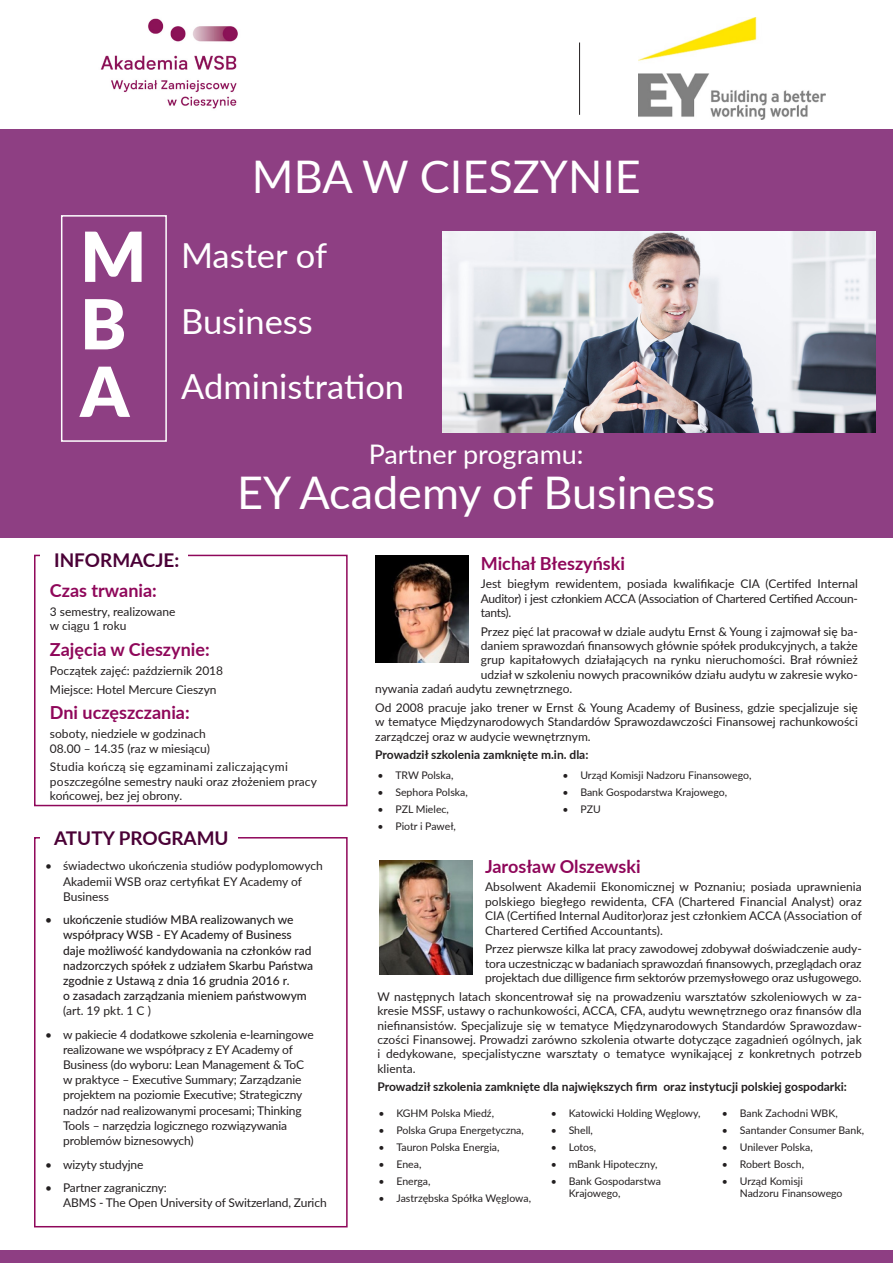
<style>
.page{position:relative;width:893px;height:1263px;background:#fff}
.page>*{position:absolute;margin:0;border:0;box-sizing:border-box;transform-origin:0 0}
.t1{font:900 69px/67.5px "Lato";color:#fff}
.t2{font:45px "Lato";color:#fff}
.t3{font:34.5px "Lato";color:#fff}
.t4{font:27px "Lato";color:#fff}
.DNI{font:700 18.9px "Lato";color:#4a0036}
.DNI-2{font:700 18px "Lato";color:#8f075a}
.tekst{font:700 18px "Lato";color:#8f075a}
.tekst-2{font:12px/14.4px "Lato";letter-spacing:-.005em;color:#231f20}
.t5{font:500 12px/15.1px "Lato";color:#231f20}
.tekst-3{font:700 12px "Lato";color:#231f20}
.t6{font:10.5px/12.6px "Lato";color:#231f20}
.s1{font-weight:400}
</style>
<div class="page">
<div style="left:1px;top:130px;width:892px;height:408px;background:#8e3f83"></div>
<img style="left:442px;top:232px;width:434px;height:201px">
<div style="left:61px;top:215px;width:106px;height:227px;border:2px solid #fff"></div>
<img style="left:639px;top:18px;width:186px;height:101px">
<hr style="left:579px;top:43px;width:1px;height:72px;background:#231f20">
<img style="left:376px;top:555px;width:92px;height:107px">
<img style="left:380px;top:860px;width:92px;height:115px">
<div style="left:34px;top:555px;width:314px;height:251px;border:2px solid #8f075a"></div>
<div style="left:34px;top:837px;width:314px;height:390px;border:2px solid #8f075a"></div>
<div style="left:41px;top:542px;width:147px;height:34px;background:#fff"></div>
<div style="left:41px;top:821px;width:197px;height:32px;background:#fff"></div>
<div style="left:0;top:1251px;width:893px;height:12px;background:#8e3e83"></div>
<img style="left:100px;top:18px;width:138px;height:91px">
<p class="t1" style="left:80px;top:220px;width:68px">M<br>B<br>A</p>
<p class="t2" style="left:252px;top:144px;width:390px">MBA W CIESZYNIE</p>
<p class="t3" style="left:181px;top:231px;width:148px">Master of</p>
<p class="t3" style="left:181px;top:296px;width:133px">Business</p>
<p class="t3" style="left:181px;top:362px;width:225px">Administration</p>
<p class="t4" style="left:369px;top:434px;width:216px">Partner programu:</p>
<p class="t2" style="left:237px;top:460px;width:480px">EY Academy of Business</p>
<p class="DNI" style="left:54px;top:546px;width:127px">INFORMACJE:</p>
<p class="DNI-2" style="left:50px;top:578px;width:108px">Czas trwania:</p>
<p class="tekst-2" style="left:50px;top:604px;width:127px">3 semestry, realizowane w ciągu 1 roku</p>
<p class="DNI-2" style="left:50px;top:636px;width:161px">Zajęcia w Cieszynie:</p>
<p class="tekst-2" style="left:50px;top:663px;width:175px">Początek zajęć: październik 2018</p>
<p class="tekst-2" style="left:50px;top:681px;width:168px">Miejsce: Hotel Mercure Cieszyn</p>
<p class="DNI-2" style="left:50px;top:700px;width:141px">Dni uczęszczania:</p>
<p class="tekst-2" style="left:50px;top:726px;width:162px">soboty, niedziele w godzinach<br>08.00 – 14.35 (raz w miesiącu)</p>
<p class="tekst-2" style="left:50px;top:759px;width:268px">Studia kończą się egzaminami zaliczającymi poszczególne semestry nauki oraz złożeniem pracy końcowej, bez jej obrony.</p>
<p class="DNI" style="left:54px;top:824px;width:176px">ATUTY PROGRAMU</p>
<p class="tekst-2" style="left:63px;top:858px;width:261px;line-height:15.1px;text-indent:-18px">• świadectwo ukończenia studiów podyplomowych<br>Akademii WSB oraz certyfikat EY Academy of<br>Business</p>
<p class="t5" style="left:63px;top:912px;width:252px;text-indent:-18px">• ukończenie studiów MBA realizowanych we współpracy WSB - EY Academy of Business daje możliwość kandydowania na członków rad nadzorczych spółek z udziałem Skarbu Państwa zgodnie z Ustawą z dnia 16 grudnia 2016 r.<br>o zasadach zarządzania mieniem państwowym <span class="s1">(art. 19 pkt. 1 C )</span></p>
<p class="tekst-2" style="left:63px;top:1026px;width:252px;line-height:15.1px;text-indent:-18px">• w pakiecie 4 dodatkowe szkolenia e-learningowe realizowane we współpracy z EY Academy of Business (do wyboru: Lean Management &amp; ToC w praktyce – Executive Summary; Zarządzanie projektem na poziomie Executive; Strategiczny nadzór nad realizowanymi procesami; Thinking Tools – narzędzia logicznego rozwiązywania problemów biznesowych)</p>
<p class="tekst-2" style="left:45px;top:1156px;width:100px">• wizyty studyjne</p>
<p class="tekst-2" style="left:63px;top:1180px;width:265px;line-height:15.1px;text-indent:-18px">• Partner zagraniczny:<br>ABMS - The Open University of Switzerland, Zurich</p>
<p class="tekst" style="left:481px;top:550px;width:146px">Michał Błeszyński</p>
<p class="tekst-2" style="left:481px;top:576px;width:379px;text-align:justify">Jest biegłym rewidentem, posiada kwalifikacje CIA (Certifed Internal Auditor) i jest członkiem ACCA (Association of Chartered Certified Accoun&shy;tants).</p>
<p class="tekst-2" style="left:481px;top:623px;width:379px">Przez pięć lat pracował w dziale audytu Ernst &amp; Young i zajmował się ba-</p>
<p class="tekst-2" style="left:481px;top:638px;width:379px">daniem sprawozdań finansowych głównie spółek produkcyjnych, a także</p>
<p class="tekst-2" style="left:481px;top:652px;width:378px">grup kapitałowych działających na rynku nieruchomości. Brał również</p>
<p class="tekst-2" style="left:481px;top:667px;width:379px">udział w szkoleniu nowych pracowników działu audytu w zakresie wyko-</p>
<p class="tekst-2" style="left:375px;top:681px;width:199px">nywania zadań audytu zewnętrznego.</p>
<p class="tekst-2" style="left:375px;top:700px;width:484px;text-align:justify">Od 2008 pracuje jako trener w Ernst &amp; Young Academy of Business, gdzie specjalizuje się w tematyce Międzynarodowych Standardów Sprawozdawczości Finansowej rachunkowości zarządczej oraz w audycie wewnętrznym.</p>
<p class="tekst-3" style="left:375px;top:746px;width:215px">Prowadził szkolenia zamknięte m.in. dla:</p>
<p class="t6" style="left:377px;top:769px;width:78px">• TRW Polska,</p>
<p class="t6" style="left:377px;top:785px;width:92px">• Sephora Polska,</p>
<p class="t6" style="left:377px;top:802px;width:73px">• PZL Mielec,</p>
<p class="t6" style="left:377px;top:819px;width:80px">• Piotr i Paweł,</p>
<p class="t6" style="left:562px;top:769px;width:191px">• Urząd Komisji Nadzoru Finansowego,</p>
<p class="t6" style="left:562px;top:785px;width:166px">• Bank Gospodarstwa Krajowego,</p>
<p class="t6" style="left:562px;top:802px;width:40px">• PZU</p>
<p class="tekst" style="left:485px;top:853px;width:157px">Jarosław Olszewski</p>
<p class="tekst-2" style="left:485px;top:879px;width:378px;text-align:justify">Absolwent Akademii Ekonomicznej w Poznaniu; posiada uprawnienia polskiego biegłego rewidenta, CFA (Chartered Financial Analyst) oraz CIA (Certified Internal Auditor)oraz jest członkiem ACCA (Association of Chartered Certified Accountants).</p>
<p class="tekst-2" style="left:485px;top:941px;width:378px;text-align:justify">Przez pierwsze kilka lat pracy zawodowej zdobywał doświadczenie audy&shy;tora uczestnicząc w badaniach sprawozdań finansowych, przeglądach oraz projektach due dilligence firm sektorów przemysłowego oraz usługowego.</p>
<p class="tekst-2" style="left:377px;top:989px;width:486px;text-align:justify">W następnych latach skoncentrował się na prowadzeniu warsztatów szkoleniowych w za&shy;kresie MSSF, ustawy o rachunkowości, ACCA, CFA, audytu wewnętrznego oraz finansów dla niefinansistów. Specjalizuje się w tematyce Międzynarodowych Standardów Sprawozdaw&shy;czości Finansowej. Prowadzi zarówno szkolenia otwarte dotyczące zagadnień ogólnych, jak i dedykowane, specjalistyczne warsztaty o tematyce wynikającej z konkretnych potrzeb klienta.</p>
<p class="tekst-3" style="left:377px;top:1078px;width:471px">Prowadził szkolenia zamknięte dla największych firm oraz instytucji polskiej gospodarki:</p>
<p class="t6" style="left:378px;top:1107px;width:117px">• KGHM Polska Miedź,</p>
<p class="t6" style="left:378px;top:1123px;width:147px">• Polska Grupa Energetyczna,</p>
<p class="t6" style="left:378px;top:1140px;width:123px">• Tauron Polska Energia,</p>
<p class="t6" style="left:378px;top:1157px;width:44px">• Enea,</p>
<p class="t6" style="left:378px;top:1174px;width:54px">• Energa,</p>
<p class="t6" style="left:378px;top:1191px;width:154px">• Jastrzębska Spółka Węglowa,</p>
<p class="t6" style="left:551px;top:1107px;width:151px">• Katowicki Holding Węglowy,</p>
<p class="t6" style="left:551px;top:1123px;width:44px">• Shell,</p>
<p class="t6" style="left:551px;top:1140px;width:47px">• Lotos,</p>
<p class="t6" style="left:551px;top:1157px;width:108px">• mBank Hipoteczny,</p>
<p class="t6" style="left:569px;top:1174px;width:94px;text-indent:-18px">• Bank Gospodarstwa<br>Krajowego,</p>
<p class="t6" style="left:722px;top:1107px;width:117px">• Bank Zachodni WBK,</p>
<p class="t6" style="left:722px;top:1123px;width:144px">• Santander Consumer Bank,</p>
<p class="t6" style="left:722px;top:1140px;width:92px">• Unilever Polska,</p>
<p class="t6" style="left:722px;top:1157px;width:84px">• Robert Bosch,</p>
<p class="t6" style="left:740px;top:1174px;width:104px;text-indent:-18px">• Urząd Komisji<br>Nadzoru Finansowego</p>
</div>
